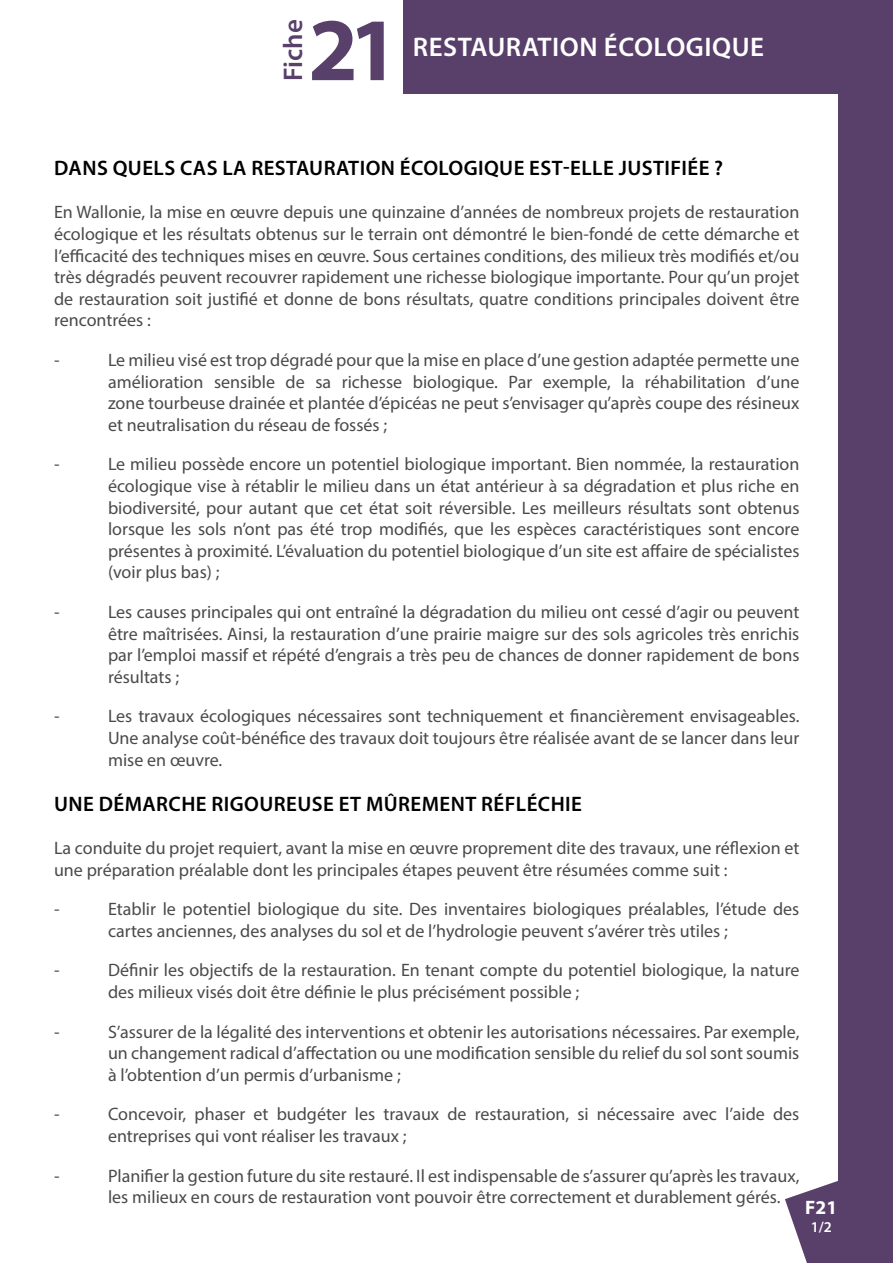
<style>
.page{position:relative;width:893px;height:1263px;background:#fff}
.page>*{position:absolute;margin:0;border:0;box-sizing:border-box;transform-origin:0 0}
.t1{font:700 90px "Myriad Pro";color:#58406b}
.t2{font:600 27px "Myriad Pro";letter-spacing:.02em;color:#fff}
.t3{font:600 27px "Myriad Pro";color:#58406b}
.t4{font:600 21px "Myriad Pro";letter-spacing:.02em;color:#000}
.t5{font:700 19.5px "Myriad Pro";color:#fff}
.t6{font:18px/21.6px "Myriad Pro";color:#4a4a49;text-align:justify}
.t7{font:600 15px "Myriad Pro";color:#fff}
</style>
<div class="page">
<div style="left:839px;top:0;width:54px;height:1263px;background:#58406b"></div>
<div style="left:403px;top:0;width:490px;height:94px;background:#58406b"></div>
<svg style="left:785px;top:1162px;width:54px;height:101px"></svg>
<h2 class="t3" style="left:276px;top:81px;width:63px;rotate:-90deg">Fiche</h2>
<h1 class="t1" style="left:308px;top:-9px;width:92px">21</h1>
<h2 class="t2" style="left:413px;top:30px;width:353px">RESTAURATION ÉCOLOGIQUE</h2>
<p class="t4" style="left:54px;top:155px;width:670px">DANS QUELS CAS LA RESTAURATION ÉCOLOGIQUE EST-ELLE JUSTIFIÉE ?</p>
<p class="t6" style="left:54px;top:201px;width:747px">En Wallonie, la mise en œuvre depuis une quinzaine d’années de nombreux projets de restauration écologique et les résultats obtenus sur le terrain ont démontré le bien-fondé de cette démarche et l’efficacité des techniques mises en œuvre. Sous certaines conditions, des milieux très modifiés et/ou très dégradés peuvent recouvrer rapidement une richesse biologique importante. Pour qu’un projet de restauration soit justifié et donne de bons résultats, quatre conditions principales doivent être rencontrées :</p>
<p class="t6" style="left:54px;top:349px;width:7px">-</p>
<p class="t6" style="left:108px;top:349px;width:693px">Le milieu visé est trop dégradé pour que la mise en place d’une gestion adaptée permette une amélioration sensible de sa richesse biologique. Par exemple, la réhabilitation d’une zone tourbeuse drainée et plantée d’épicéas ne peut s’envisager qu’après coupe des résineux et neutralisation du réseau de fossés ;</p>
<p class="t6" style="left:54px;top:453px;width:7px">-</p>
<p class="t6" style="left:108px;top:453px;width:693px">Le milieu possède encore un potentiel biologique important. Bien nommée, la restauration écologique vise à rétablir le milieu dans un état antérieur à sa dégradation et plus riche en biodiversité, pour autant que cet état soit réversible. Les meilleurs résultats sont obtenus lorsque les sols n’ont pas été trop modifiés, que les espèces caractéristiques sont encore présentes à proximité. L’évaluation du potentiel biologique d’un site est affaire de spécialistes (voir plus bas) ;</p>
<p class="t6" style="left:54px;top:601px;width:7px">-</p>
<p class="t6" style="left:108px;top:601px;width:693px">Les causes principales qui ont entraîné la dégradation du milieu ont cessé d’agir ou peuvent être maîtrisées. Ainsi, la restauration d’une prairie maigre sur des sols agricoles très enrichis par l’emploi massif et répété d’engrais a très peu de chances de donner rapidement de bons résultats ;</p>
<p class="t6" style="left:54px;top:705px;width:7px">-</p>
<p class="t6" style="left:108px;top:705px;width:693px">Les travaux écologiques nécessaires sont techniquement et financièrement envisageables.<br>Une analyse coût-bénéfice des travaux doit toujours être réalisée avant de se lancer dans leur mise en œuvre.</p>
<p class="t4" style="left:54px;top:790px;width:529px">UNE DÉMARCHE RIGOUREUSE ET MÛREMENT RÉFLÉCHIE</p>
<p class="t6" style="left:54px;top:837px;width:747px">La conduite du projet requiert, avant la mise en œuvre proprement dite des travaux, une réflexion et une préparation préalable dont les principales étapes peuvent être résumées comme suit :</p>
<p class="t6" style="left:54px;top:898px;width:7px">-</p>
<p class="t6" style="left:108px;top:898px;width:693px">Etablir le potentiel biologique du site. Des inventaires biologiques préalables, l’étude des cartes anciennes, des analyses du sol et de l’hydrologie peuvent s’avérer très utiles ;</p>
<p class="t6" style="left:54px;top:959px;width:7px">-</p>
<p class="t6" style="left:108px;top:959px;width:693px">Définir les objectifs de la restauration. En tenant compte du potentiel biologique, la nature des milieux visés doit être définie le plus précisément possible ;</p>
<p class="t6" style="left:54px;top:1020px;width:7px">-</p>
<p class="t6" style="left:108px;top:1020px;width:693px">S’assurer de la légalité des interventions et obtenir les autorisations nécessaires. Par exemple, un changement radical d’affectation ou une modification sensible du relief du sol sont soumis à l’obtention d’un permis d’urbanisme ;</p>
<p class="t6" style="left:54px;top:1103px;width:7px">-</p>
<p class="t6" style="left:108px;top:1103px;width:693px">Concevoir, phaser et budgéter les travaux de restauration, si nécessaire avec l’aide des entreprises qui vont réaliser les travaux ;</p>
<p class="t6" style="left:54px;top:1164px;width:7px">-</p>
<p class="t6" style="left:108px;top:1164px;width:693px">Planifier la gestion future du site restauré. Il est indispensable de s’assurer qu’après les travaux, les milieux en cours de restauration vont pouvoir être correctement et durablement gérés.</p>
<p class="t5" style="left:805px;top:1194px;width:33px">F21</p>
<p class="t7" style="left:811px;top:1217px;width:23px">1/2</p>
</div>
